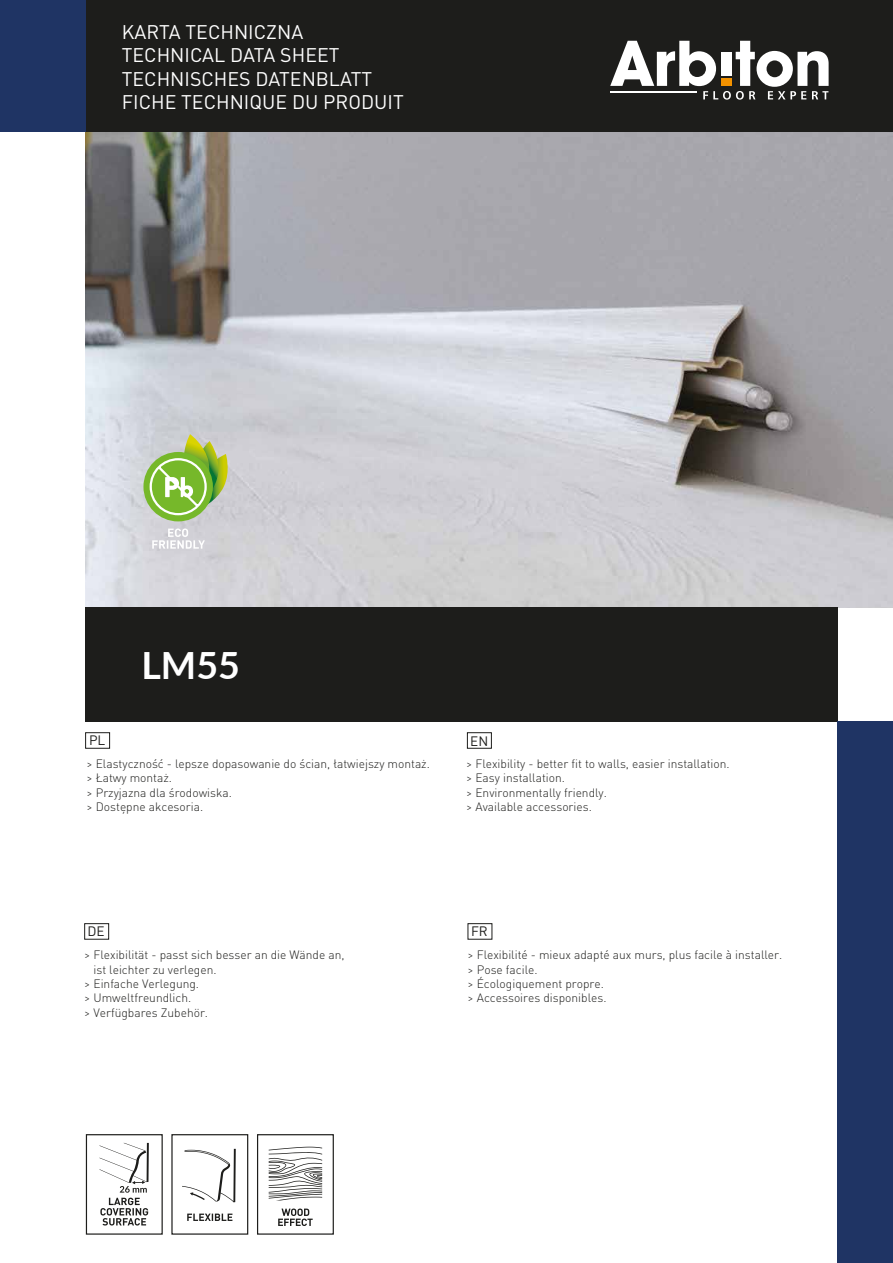
<style>
.page{position:relative;width:893px;height:1263px;background:#fff}
.page>*{position:absolute;margin:0;border:0;box-sizing:border-box;transform-origin:0 0}
.t1{font:700 37.5px "Lato";color:#fff}
.t2{font:19.5px/23.4px "DIN Pro";color:#fff}
.t3{font:13.5px "DIN Pro";color:#1d1d1b}
.t4{font:300 12px/14.4px "DIN Pro";color:#1d1d1b}
</style>
<div class="page">
<img style="left:85px;top:132px;width:808px;height:475px">
<div style="left:467px;top:732px;width:25px;height:17px;border:1px solid #1d1d1b"></div>
<div style="left:84px;top:923px;width:25px;height:16px;border:1px solid #1d1d1b"></div>
<div style="left:85px;top:732px;width:25px;height:17px;border:1px solid #1d1d1b"></div>
<div style="left:468px;top:923px;width:24px;height:16px;border:1px solid #1d1d1b"></div>
<div style="left:85px;top:607px;width:752px;height:114px;background:#1d1d1b"></div>
<div style="left:85px;top:0;width:808px;height:131px;background:#1d1d1b"></div>
<div style="left:0;top:0;width:86px;height:131px;background:#1f3464"></div>
<svg style="left:610px;top:41px;width:219px;height:59px"></svg>
<div style="left:721px;top:78px;width:10px;height:8px;background:#f39200"></div>
<div style="left:837px;top:721px;width:56px;height:542px;background:#1f3464"></div>
<div style="left:143px;top:452px;width:70px;height:69px;background:#76b82a;border-radius:50%"></div>
<svg style="left:152px;top:528px;width:53px;height:21px"></svg>
<svg style="left:148px;top:434px;width:83px;height:82px"></svg>
<svg style="left:85px;top:1134px;width:249px;height:101px"></svg>
<h2 class="t2" style="left:122px;top:19px;width:283px">KARTA TECHNICZNA<br>TECHNICAL DATA SHEET<br>TECHNISCHES DATENBLATT<br>FICHE TECHNIQUE DU PRODUIT</h2>
<p class="t3" style="left:89px;top:731px;width:18px">PL</p>
<h1 class="t1" style="left:141px;top:638px;width:100px">LM55</h1>
<p class="t4" style="left:87px;top:755px;width:345px">&gt; Elastyczność - lepsze dopasowanie do ścian, łatwiejszy montaż. &gt; Łatwy montaż.<br>&gt; Przyjazna dla środowiska.<br>&gt; Dostępne akcesoria.</p>
<p class="t3" style="left:470px;top:731px;width:19px">EN</p>
<p class="t4" style="left:466px;top:755px;width:265px">&gt; Flexibility - better fit to walls, easier installation. &gt; Easy installation.<br>&gt; Environmentally friendly.<br>&gt; Available accessories.</p>
<p class="t3" style="left:88px;top:922px;width:19px">DE</p>
<p class="t4" style="left:84px;top:947px;width:262px">&gt; Flexibilität - passt sich besser an die Wände an,</p>
<p class="t4" style="left:93px;top:961px;width:125px">ist leichter zu verlegen.</p>
<p class="t4" style="left:84px;top:975px;width:116px">&gt; Einfache Verlegung.</p>
<p class="t4" style="left:84px;top:990px;width:109px">&gt; Umweltfreundlich.</p>
<p class="t4" style="left:84px;top:1004px;width:125px">&gt; Verfügbares Zubehör.</p>
<p class="t3" style="left:471px;top:922px;width:18px">FR</p>
<p class="t4" style="left:468px;top:947px;width:316px">&gt; Flexibilité - mieux adapté aux murs, plus facile à installer. &gt; Pose facile.<br>&gt; Écologiquement propre.<br>&gt; Accessoires disponibles.</p>
</div>
